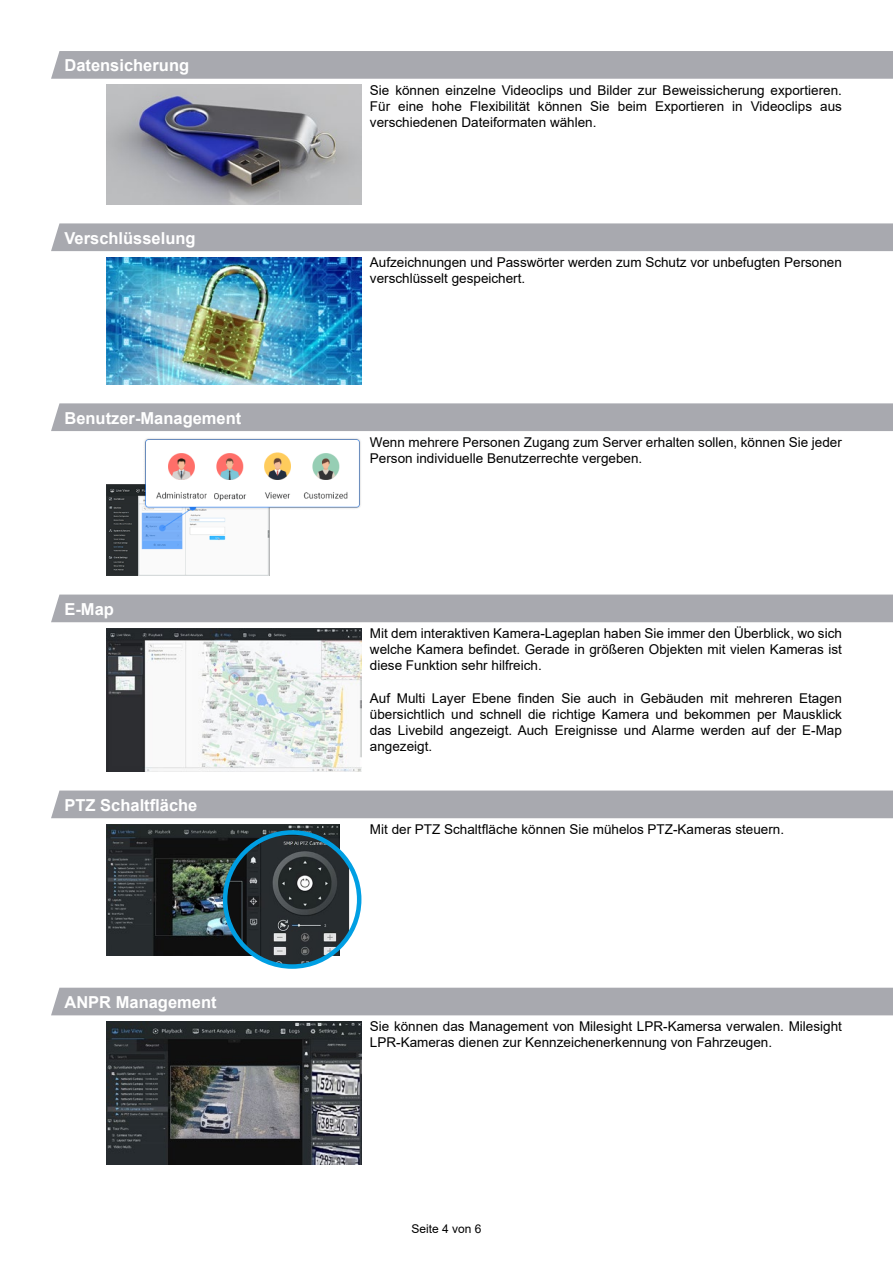
<style>
.page{position:relative;width:893px;height:1263px;background:#fff}
.page>*{position:absolute;margin:0;border:0;box-sizing:border-box;transform-origin:0 0}
.t1{font:700 16.5px "Arial";color:#fff}
.t2{font:13.5px/16.2px "Arial";color:#000;text-align:justify}
.t3{font:12px "Arial";color:#000}
</style>
<div class="page">
<div style="left:51px;top:51px;width:842px;height:28px;background:#a8a9af"></div>
<img style="left:106px;top:85px;width:255px;height:120px">
<div style="left:51px;top:223px;width:842px;height:28px;background:#a8a9af"></div>
<img style="left:106px;top:257px;width:255px;height:127px">
<div style="left:51px;top:403px;width:842px;height:28px;background:#a8a9af"></div>
<img style="left:106px;top:438px;width:255px;height:138px">
<div style="left:51px;top:594px;width:842px;height:28px;background:#a8a9af"></div>
<img style="left:106px;top:628px;width:255px;height:144px">
<div style="left:51px;top:790px;width:842px;height:28px;background:#a8a9af"></div>
<img style="left:106px;top:824px;width:234px;height:131px">
<img style="left:225px;top:832px;width:124px;height:134px">
<div style="left:223px;top:830px;width:138px;height:139px;border:4px solid #009fe3;border-radius:50%"></div>
<div style="left:51px;top:988px;width:842px;height:27px;background:#a8a9af"></div>
<img style="left:106px;top:1021px;width:255px;height:144px">
<p class="t1" style="left:64px;top:54px;width:126px">Datensicherung</p>
<p class="t1" style="left:64px;top:226px;width:133px">Verschlüsselung</p>
<p class="t1" style="left:64px;top:406px;width:178px">Benutzer-Management</p>
<p class="t1" style="left:64px;top:597px;width:51px">E-Map</p>
<p class="t1" style="left:64px;top:793px;width:134px">PTZ Schaltfläche</p>
<p class="t1" style="left:64px;top:990px;width:154px">ANPR Management</p>
<p class="t2" style="left:370px;top:82px;width:473px">Sie können einzelne Videoclips und Bilder zur Beweissicherung exportieren.<br>Für eine hohe Flexibilität können Sie beim Exportieren in Videoclips aus verschiedenen Dateiformaten wählen.</p>
<p class="t2" style="left:370px;top:254px;width:473px">Aufzeichnungen und Passwörter werden zum Schutz vor unbefugten Personen verschlüsselt gespeichert.</p>
<p class="t2" style="left:370px;top:434px;width:473px">Wenn mehrere Personen Zugang zum Server erhalten sollen, können Sie jeder<br>Person individuelle Benutzerrechte vergeben.</p>
<p class="t2" style="left:370px;top:625px;width:473px">Mit dem interaktiven Kamera-Lageplan haben Sie immer den Überblick, wo sich welche Kamera befindet. Gerade in größeren Objekten mit vielen Kameras ist diese Funktion sehr hilfreich.</p>
<p class="t2" style="left:370px;top:690px;width:473px">Auf Multi Layer Ebene finden Sie auch in Gebäuden mit mehreren Etagen übersichtlich und schnell die richtige Kamera und bekommen per Mausklick das Livebild angezeigt. Auch Ereignisse und Alarme werden auf der E-Map angezeigt.</p>
<p class="t2" style="left:370px;top:821px;width:416px">Mit der PTZ Schaltfläche können Sie mühelos PTZ-Kameras steuern.</p>
<p class="t2" style="left:370px;top:1018px;width:473px">Sie können das Management von Milesight LPR-Kamersa verwalen. Milesight<br>LPR-Kameras dienen zur Kennzeichenerkennung von Fahrzeugen.</p>
<p class="t3" style="left:411px;top:1220px;width:72px">Seite 4 von 6</p>
</div>
